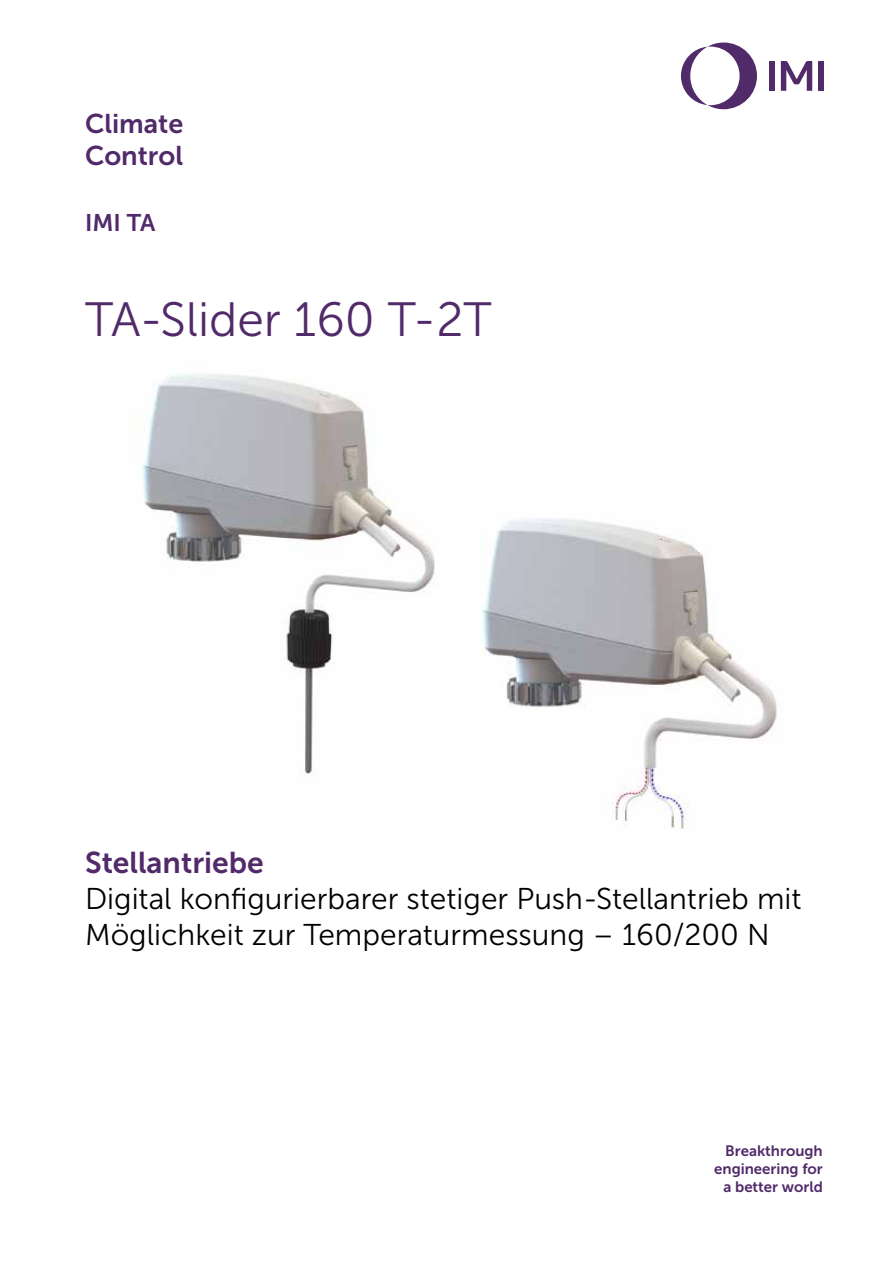
<style>
.page{position:relative;width:893px;height:1263px;background:#fff}
.page>*{position:absolute;margin:0;border:0;box-sizing:border-box;transform-origin:0 0}
.t1{font:48px "Museo Sans 300";color:#512a6a}
.t2{font:30px/36px "Museo Sans 300";color:#000}
.t3{font:30px "Museo Sans 700";color:#512a6a}
.t4{font:27px/32.4px "Museo Sans 700";color:#512a6a}
.t5{font:24px "Museo Sans 700";color:#512a6a}
.t6{font:15px/18px "Museo Sans 700";color:#512a6a;text-align:right}
</style>
<div class="page">
<svg style="left:681px;top:43px;width:76px;height:66px"></svg>
<div style="left:769px;top:61px;width:6px;height:30px;background:#512a6a"></div>
<div style="left:818px;top:61px;width:6px;height:30px;background:#512a6a"></div>
<svg style="left:781px;top:61px;width:31px;height:30px"></svg>
<img style="left:142px;top:373px;width:635px;height:456px">
<p class="t4" style="left:85px;top:107px;width:100px">Climate<br>Control</p>
<p class="t5" style="left:85px;top:210px;width:72px">IMI TA</p>
<h1 class="t1" style="left:85px;top:293px;width:408px">TA-Slider 160 T-2T</h1>
<p class="t3" style="left:85px;top:846px;width:180px">Stellantriebe</p>
<p class="t2" style="left:85px;top:881px;width:718px">Digital konfigurierbarer stetiger Push-Stellantrieb mit<br>Möglichkeit zur Temperaturmessung – 160/200 N</p>
<p class="t6" style="left:714px;top:1142px;width:110px">Breakthrough engineering for a better world</p>
</div>
